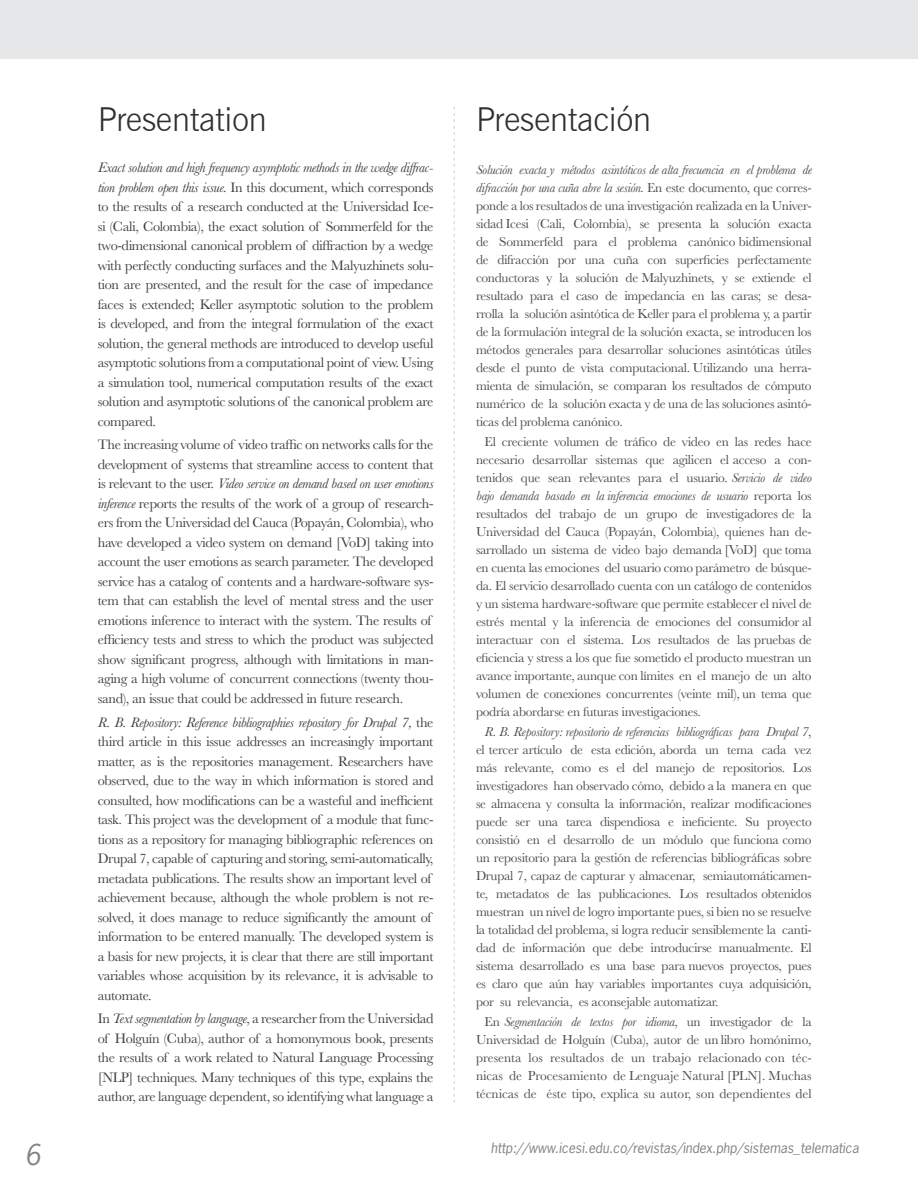
<style>
.page{position:relative;width:918px;height:1188px;background:#fff}
.page>*{position:absolute;margin:0;border:0;box-sizing:border-box;transform-origin:0 0}
.arr{font:300 33px "News Gothic BT";color:#312f30}
.arr-2{font:italic 27px "News Gothic Std";color:#808285}
.t1{font:14.25px/19.5px "Baskerville MT Std";letter-spacing:-.025em;color:#3e3e3f;text-align:justify}
.caja_esp{font:13.5px/18px "Baskerville MT Std";letter-spacing:-.02em;color:#4b4c4d;text-align:justify}
.arr-3{font:italic 13.5px "News Gothic Std";color:#808285}
.s1{font-style:italic}
</style>
<div class="page">
<div style="left:0;top:0;width:918px;height:59px;background:#e6e7e9"></div>
<svg style="left:454px;top:107px;width:1px;height:995px"></svg>
<p class="arr" style="left:98px;top:100px;width:171px">Presentation</p>
<p class="arr" style="left:476px;top:100px;width:177px">Presentación</p>
<p class="caja_esp" style="left:476px;top:160px;width:337px"><span class="s1">Solución exacta y métodos asintóticos de alta frecuencia en el problema de difracción por una cuña abre la sesión.</span> En este documento, que corres&shy;ponde a los resultados de una investigación realizada en la Univer&shy;sidad Icesi (Cali, Colombia), se presenta la solución exacta de Sommerfeld para el problema canónico bidimensional de difracción por una cuña con superficies perfectamente conductoras y la solución de Malyuzhinets, y se extiende el resultado para el caso de impedancia en las caras; se desa&shy;rrolla la solución asintótica de Keller para el problema y, a partir de la formulación integral de la solución exacta, se introducen los métodos generales para desarrollar soluciones asintóticas útiles desde el punto de vista computacional. Utilizando una herra&shy;mienta de simulación, se comparan los resultados de cómputo numérico de la solución exacta y de una de las soluciones asintó&shy;ticas del problema canónico.</p>
<p class="caja_esp" style="left:476px;top:432px;width:337px;text-indent:9px">El creciente volumen de tráfico de video en las redes hace necesario desarrollar sistemas que agilicen el acceso a con&shy;tenidos que sean relevantes para el usuario. <span class="s1">Servicio de video bajo demanda basado en la inferencia emociones de usuario</span> reporta los resultados del trabajo de un grupo de investigadores de la Universidad del Cauca (Popayán, Colombia), quienes han de&shy;sarrollado un sistema de video bajo demanda [VoD] que toma en cuenta las emociones del usuario como parámetro de búsque&shy;da. El servicio desarrollado cuenta con un catálogo de contenidos y un sistema hardware-software que permite establecer el nivel de estrés mental y la inferencia de emociones del consumidor al interactuar con el sistema. Los resultados de las pruebas de eficiencia y stress a los que fue sometido el producto muestran un avance importante, aunque con límites en el manejo de un alto volumen de conexiones concurrentes (veinte mil), un tema que podría abordarse en futuras investigaciones.</p>
<p class="caja_esp" style="left:476px;top:722px;width:337px;text-indent:9px"><span class="s1">R. B. Repository: repositorio de referencias bibliográficas para Drupal 7</span>, el tercer artículo de esta edición, aborda un tema cada vez más relevante, como es el del manejo de repositorios. Los investigadores han observado cómo, debido a la manera en que se almacena y consulta la información, realizar modificaciones puede ser una tarea dispendiosa e ineficiente. Su proyecto consistió en el desarrollo de un módulo que funciona como un repositorio para la gestión de referencias bibliográficas sobre Drupal 7, capaz de capturar y almacenar, semiautomáticamen&shy;te, metadatos de las publicaciones. Los resultados obtenidos muestran un nivel de logro importante pues, si bien no se resuelve la totalidad del problema, si logra reducir sensiblemente la canti&shy;dad de información que debe introducirse manualmente. El sistema desarrollado es una base para nuevos proyectos, pues es claro que aún hay variables importantes cuya adquisición, por su relevancia, es aconsejable automatizar.</p>
<p class="caja_esp" style="left:476px;top:1013px;width:337px;text-indent:9px">En <span class="s1">Segmentación de textos por idioma</span>, un investigador de la Universidad de Holguín (Cuba), autor de un libro homónimo, presenta los resultados de un trabajo relacionado con téc&shy;nicas de Procesamiento de Lenguaje Natural [PLN]. Muchas técnicas de éste tipo, explica su autor, son dependientes del</p>
<p class="t1" style="left:98px;top:158px;width:337px"><span class="s1">Exact solution and high frequency asymptotic methods in the wedge diffrac&shy;tion problem open this issue.</span> In this document, which corresponds to the results of a research conducted at the Universidad Ice&shy;si (Cali, Colombia), the exact solution of Sommerfeld for the two-dimensional canonical problem of diffraction by a wedge with perfectly conducting surfaces and the Malyuzhinets solu&shy;tion are presented, and the result for the case of impedance faces is extended; Keller asymptotic solution to the problem is developed, and from the integral formulation of the exact solution, the general methods are introduced to develop useful asymptotic solutions from a computational point of view. Using a simulation tool, numerical computation results of the exact solution and asymptotic solutions of the canonical problem are compared.</p>
<p class="t1" style="left:98px;top:435px;width:337px;text-align:left">The increasing volume of video traffic on networks calls for the development of systems that streamline access to content that is relevant to the user. <span class="s1">Video service on demand based on user emotions inference</span> reports the results of the work of a group of research&shy;ers from the Universidad del Cauca (Popayán, Colombia), who have developed a video system on demand [VoD] taking into account the user emotions as search parameter. The developed service has a catalog of contents and a hardware-software sys&shy;tem that can establish the level of mental stress and the user emotions inference to interact with the system. The results of efficiency tests and stress to which the product was subjected show significant progress, although with limitations in man&shy;aging a high volume of concurrent connections (twenty thou&shy;sand), an issue that could be addressed in future research.</p>
<p class="t1" style="left:98px;top:712px;width:337px;text-align:left"><span class="s1">R. B. Repository: Reference bibliographies repository for Drupal 7,</span> the third article in this issue addresses an increasingly important matter, as is the repositories management. Researchers have observed, due to the way in which information is stored and consulted, how modifications can be a wasteful and inefficient task. This project was the development of a module that func&shy;tions as a repository for managing bibliographic references on Drupal 7, capable of capturing and storing, semi-automatically, metadata publications. The results show an important level of achievement because, although the whole problem is not re&shy;solved, it does manage to reduce significantly the amount of information to be entered manually. The developed system is a basis for new projects, it is clear that there are still important variables whose acquisition by its relevance, it is advisable to automate.</p>
<p class="t1" style="left:98px;top:1009px;width:337px">In <span class="s1">Text segmentation by language</span>, a researcher from the Universidad of Holguín (Cuba), author of a homonymous book, presents the results of a work related to Natural Language Processing [NLP] techniques. Many techniques of this type, explains the author, are language dependent, so identifying what language a</p>
<p class="arr-2" style="left:25px;top:1138px;width:17px">6</p>
<p class="arr-3" style="left:491px;top:1139px;width:370px">http://www.icesi.edu.co/revistas/index.php/sistemas_telematica</p>
</div>
